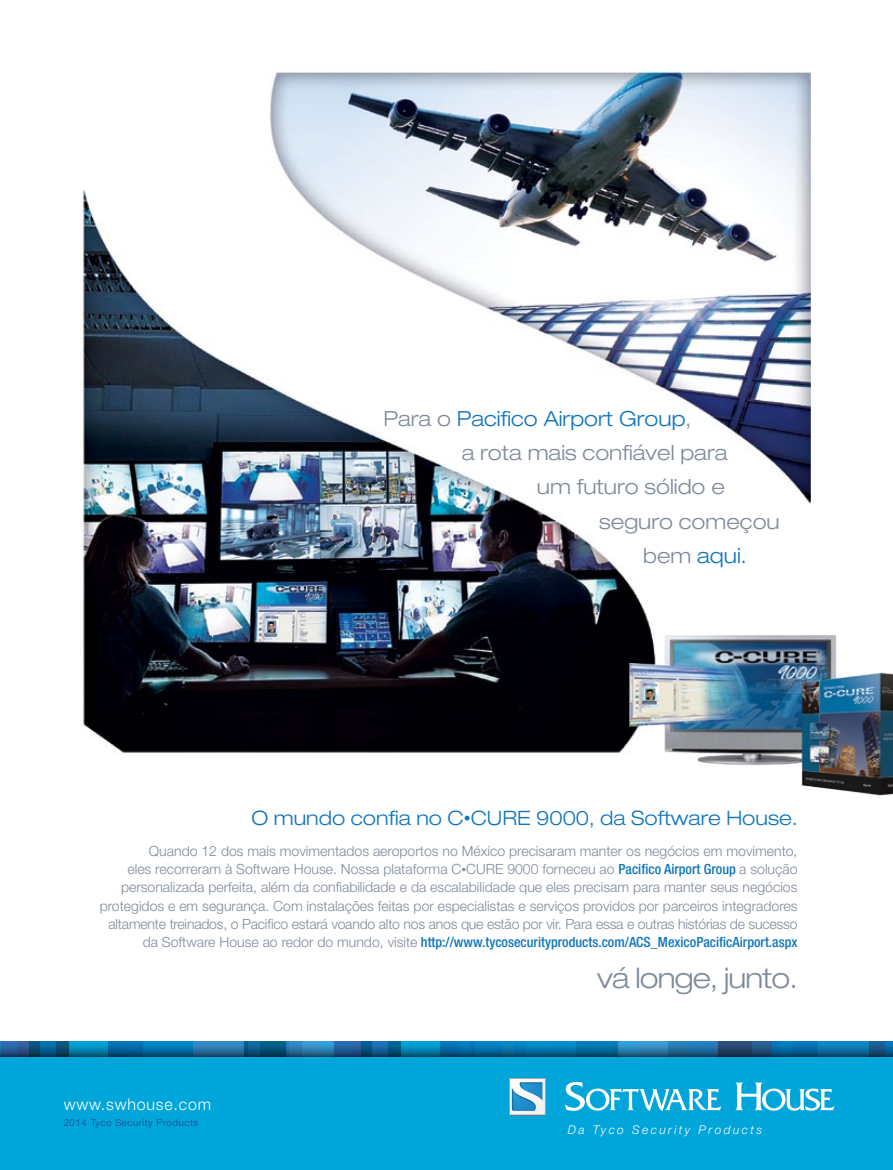
<style>
.page{position:relative;width:893px;height:1170px;background:#fff}
.page>*{position:absolute;margin:0;border:0;box-sizing:border-box;transform-origin:0 0}
.t1{font:300 expanded 28.2px "Helvetica Neue LT Pro";letter-spacing:-.03em;color:#7f8a9a}
.t2{font:300 expanded 20.85px "Helvetica Neue LT Pro";color:#7f8a9a}
.t3{font:300 expanded 20.85px "Helvetica Neue LT Pro";color:#0f75bc}
.t4{font:300 expanded 19.8px "Helvetica Neue LT Pro";color:#0f75bc}
.t5{font:300 16.05px "Helvetica Neue LT Pro";letter-spacing:.05em;color:#fff}
.t6{font:300 14.1px/18.3px "Helvetica Neue LT Pro";color:#7f8a9a;text-align:right}
.t7{font:italic 300 12px "Helvetica Neue LT Pro";letter-spacing:.2em;color:#fff}
.t8{font:300 9.6px "Helvetica Neue LT Pro";letter-spacing:.06em;color:#25408f}
.s1{color:#7f8a9a}
.s2{font-size:13.8px}
.s3{font-size:9.6px}
.s4{font-weight:500;font-stretch:condensed;color:#0f75bc}
</style>
<div class="page">
<div style="left:0;top:1041px;width:893px;height:128px;background:#00a5d9"></div>
<svg style="left:0;top:1041px;width:893px;height:15px;background:#10699c"></svg>
<svg style="left:565px;top:1081px;width:269px;height:29px"></svg>
<svg style="left:512px;top:1080px;width:31px;height:32px"></svg>
<div style="left:510px;top:1078px;width:35px;height:36px;border:1px solid #a7a9ac"></div>
<img style="left:82px;top:71px;width:729px;height:682px">
<img style="left:616px;top:611px;width:277px;height:185px">
<h2 class="t3" style="left:383px;top:406px;width:310px"><span class="s1">Para o</span> Pacifico Airport Group<span class="s1">,</span></h2>
<h2 class="t2" style="left:462px;top:440px;width:267px">a rota mais confiável para</h2>
<h2 class="t2" style="left:537px;top:474px;width:189px">um futuro sólido e</h2>
<h2 class="t2" style="left:599px;top:509px;width:182px">seguro começou</h2>
<h2 class="t3" style="left:643px;top:543px;width:105px"><span class="s1">bem</span> aqui.</h2>
<h3 class="t4" style="left:251px;top:805px;width:548px">O mundo confia no C<span class="s2">•</span>CURE 9000, da Software House.</h3>
<p class="t6" style="left:100px;top:841px;width:699px">Quando 12 dos mais movimentados aeroportos no México precisaram manter os negócios em movimento,<br>eles recorreram à Software House. Nossa plataforma C<span class="s3">•</span>CURE 9000 forneceu ao <span class="s4">Pacifico Airport Group</span> a solução personalizada perfeita, além da confiabilidade e da escalabilidade que eles precisam para manter seus negócios protegidos e em segurança. Com instalações feitas por especialistas e serviços providos por parceiros integradores altamente treinados, o Pacifico estará voando alto nos anos que estão por vir. Para essa e outras histórias de sucesso da Software House ao redor do mundo, visite <span class="s4">http://www.tycosecurityproducts.com/ACS_MexicoPacificAirport.aspx</span></p>
<p class="t5" style="left:64px;top:1094px;width:149px">www.swhouse.com</p>
<p class="t8" style="left:64px;top:1116px;width:136px">2014 Tyco Security Products</p>
<h1 class="t1" style="left:597px;top:961px;width:202px">vá longe, junto.</h1>
<p class="t7" style="left:568px;top:1122px;width:196px">Da Tyco Security Products</p>
</div>
